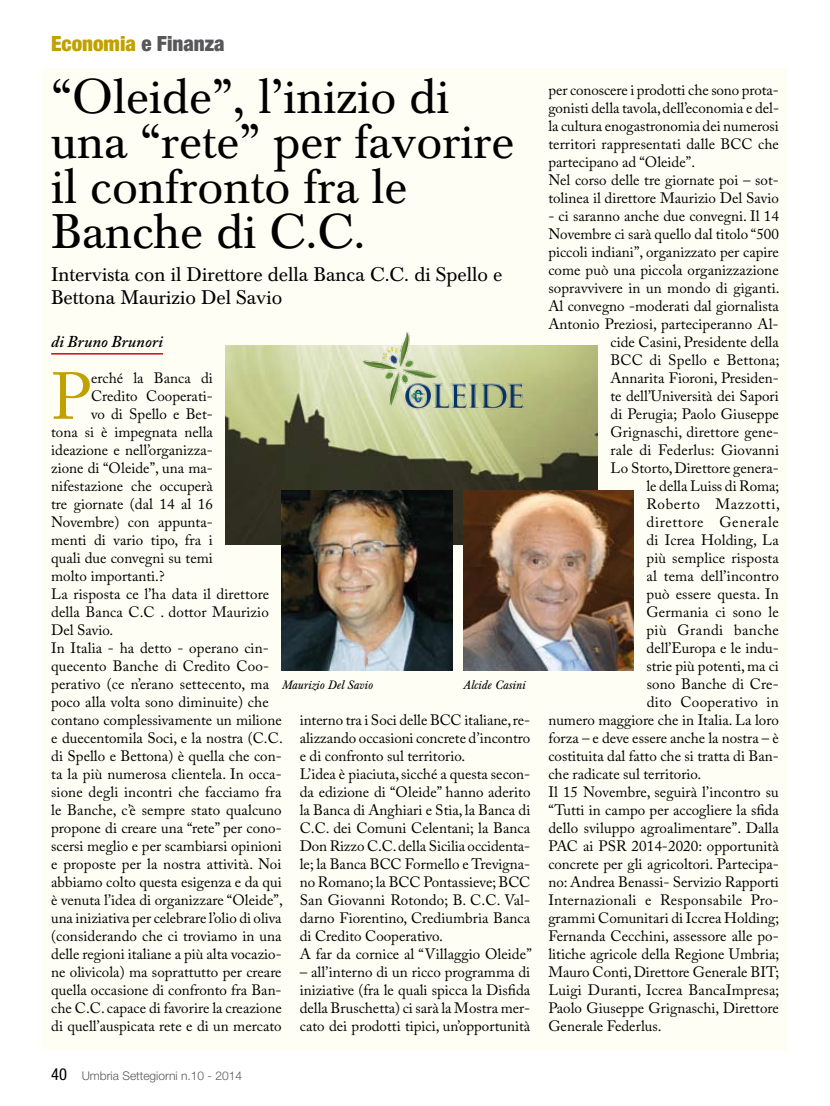
<style>
.page{position:relative;width:830px;height:1106px;background:#fff}
.page>*{position:absolute;margin:0;border:0;box-sizing:border-box;transform-origin:0 0}
.t1{font:65.7px "Adobe Caslon Pro";color:#c0a100}
.t2{font:48px/45px "Baskerville BE";color:#000}
.t3{font:900 condensed 21px "Helvetica Neue";color:#c0a100}
.t4{font:19.5px/23.4px "Baskerville BE";color:#000}
.t5{font:italic 600 16.5px "Adobe Caslon Pro";color:#000}
.t6{font:15px/18px "Adobe Caslon Pro";color:#000}
.t7{font:15px "Adobe Caslon Pro";letter-spacing:.02em;color:#000}
.t8{font:15px "Adobe Caslon Pro";letter-spacing:.045em;color:#000}
.t9{font:15px "Adobe Caslon Pro";letter-spacing:.025em;color:#000}
.t10{font:300 12px "Helvetica Neue";color:#58585a}
.t11{font:italic 12px "Baskerville BE";color:#000}
.s1{color:#58585a}
.s2{font-weight:400;font-stretch:condensed;font-size:16.5px;color:#000}
</style>
<div class="page">
<div style="left:43px;top:68px;width:744px;height:982px;background:#fffef5"></div>
<hr style="left:51px;top:353px;width:112px;height:1px;background:#cd071e">
<img style="left:225px;top:345px;width:372px;height:200px">
<img style="left:281px;top:491px;width:171px;height:180px">
<img style="left:463px;top:491px;width:170px;height:180px">
<img style="left:356px;top:332px;width:174px;height:99px">
<p class="t3" style="left:51px;top:31px;width:175px">Economia <span class="s1">e Finanza</span></p>
<p class="t2" style="left:51px;top:75px;width:464px">“Oleide”, l’inizio di una “rete” per favorire il confronto fra le<br>Banche di C.C.</p>
<p class="t4" style="left:51px;top:263px;width:452px">Intervista con il Direttore della Banca C.C. di Spello e<br>Bettona Maurizio Del Savio</p>
<p class="t5" style="left:51px;top:331px;width:113px">di Bruno Brunori</p>
<p class="t1" style="left:51px;top:357px;width:41px">P</p>
<p class="t6" style="left:91px;top:368px;width:123px">erché la Banca di</p>
<p class="t6" style="left:91px;top:386px;width:123px">Credito Cooperati-</p>
<p class="t6" style="left:91px;top:404px;width:123px">vo di Spello e Bet-</p>
<p class="t6" style="left:51px;top:422px;width:163px">tona si è impegnata nella</p>
<p class="t6" style="left:51px;top:440px;width:163px">ideazione e nell’organizza-</p>
<p class="t6" style="left:51px;top:458px;width:163px">zione di “Oleide”, una ma-</p>
<p class="t6" style="left:51px;top:476px;width:163px">nifestazione che occuperà</p>
<p class="t6" style="left:51px;top:494px;width:163px">tre giornate (dal 14 al 16</p>
<p class="t6" style="left:51px;top:512px;width:163px">Novembre) con appunta-</p>
<p class="t6" style="left:51px;top:530px;width:163px">menti di vario tipo, fra i</p>
<p class="t6" style="left:51px;top:548px;width:163px">quali due convegni su temi</p>
<p class="t6" style="left:51px;top:566px;width:115px">molto importanti.?</p>
<p class="t6" style="left:51px;top:584px;width:219px">La risposta ce l’ha data il direttore</p>
<p class="t6" style="left:51px;top:602px;width:219px">della Banca C.C . dottor Maurizio</p>
<p class="t6" style="left:51px;top:620px;width:64px">Del Savio.</p>
<p class="t6" style="left:51px;top:638px;width:219px">In Italia - ha detto - operano cin-</p>
<p class="t6" style="left:51px;top:656px;width:219px">quecento Banche di Credito Coo-</p>
<p class="t6" style="left:51px;top:674px;width:219px">perativo (ce n’erano settecento, ma</p>
<p class="t6" style="left:51px;top:692px;width:219px">poco alla volta sono diminuite) che</p>
<p class="t6" style="left:51px;top:710px;width:232px">contano complessivamente un milione</p>
<p class="t6" style="left:51px;top:728px;width:233px">e duecentomila Soci, e la nostra (C.C.</p>
<p class="t6" style="left:51px;top:746px;width:232px">di Spello e Bettona) è quella che con-</p>
<p class="t6" style="left:51px;top:764px;width:232px">ta la più numerosa clientela. In occa-</p>
<p class="t6" style="left:51px;top:782px;width:232px">sione degli incontri che facciamo fra</p>
<p class="t6" style="left:51px;top:800px;width:232px">le Banche, c’è sempre stato qualcuno</p>
<p class="t6" style="left:51px;top:818px;width:232px">propone di creare una “rete” per cono-</p>
<p class="t6" style="left:51px;top:836px;width:232px">scersi meglio e per scambiarsi opinioni</p>
<p class="t6" style="left:51px;top:854px;width:232px">e proposte per la nostra attività. Noi</p>
<p class="t6" style="left:51px;top:872px;width:232px">abbiamo colto questa esigenza e da qui</p>
<p class="t6" style="left:51px;top:890px;width:233px">è venuta l’idea di organizzare “Oleide”,</p>
<p class="t6" style="left:51px;top:908px;width:232px">una iniziativa per celebrare l’olio di oliva</p>
<p class="t6" style="left:51px;top:926px;width:232px">(considerando che ci troviamo in una</p>
<p class="t6" style="left:51px;top:944px;width:232px">delle regioni italiane a più alta vocazio-</p>
<p class="t6" style="left:51px;top:962px;width:232px">ne olivicola) ma soprattutto per creare</p>
<p class="t6" style="left:51px;top:980px;width:232px">quella occasione di confronto fra Ban-</p>
<p class="t6" style="left:51px;top:998px;width:232px">che C.C. capace di favorire la creazione</p>
<p class="t6" style="left:51px;top:1016px;width:232px">di quell’auspicata rete e di un mercato</p>
<p class="t11" style="left:281px;top:678px;width:92px">Maurizio Del Savio</p>
<p class="t11" style="left:462px;top:678px;width:64px">Alcide Casini</p>
<p class="t6" style="left:299px;top:710px;width:233px">interno tra i Soci delle BCC italiane, re&shy;alizzando occasioni concrete d’incontro e di confronto sul territorio.<br>L’idea è piaciuta, sicché a questa secon&shy;da edizione di “Oleide” hanno aderito la Banca di Anghiari e Stia, la Banca di C.C. dei Comuni Celentani; la Banca Don Rizzo C.C. della Sicilia occidenta&shy;le; la Banca BCC Formello e Trevigna&shy;no Romano; la BCC Pontassieve; BCC San Giovanni Rotondo; B. C.C. Val&shy;darno Fiorentino, Crediumbria Banca di Credito Cooperativo.<br>A far da cornice al “Villaggio Oleide”</p>
<p class="t6" style="left:299px;top:962px;width:232px;text-align:justify">– all’interno di un ricco programma di iniziative (fra le quali spicca la Disfida della Bruschetta) ci sarà la Mostra mer&shy;cato dei prodotti tipici, un’opportunità</p>
<p class="t10" style="left:51px;top:1068px;width:192px"><span class="s2">40</span> Umbria Settegiorni n.10 - 2014</p>
<p class="t6" style="left:548px;top:80px;width:232px">per conoscere i prodotti che sono prota&shy;gonisti della tavola, dell’economia e del&shy;la cultura enogastronomia dei numerosi territori rappresentati dalle BCC che partecipano ad “Oleide”.<br>Nel corso delle tre giornate poi – sot&shy;tolinea il direttore Maurizio Del Savio</p>
<p class="t6" style="left:548px;top:206px;width:232px">- ci saranno anche due convegni. Il 14</p>
<p class="t6" style="left:548px;top:224px;width:232px">Novembre ci sarà quello dal titolo “500</p>
<p class="t6" style="left:548px;top:242px;width:232px">piccoli indiani”, organizzato per capire</p>
<p class="t6" style="left:548px;top:260px;width:232px">come può una piccola organizzazione</p>
<p class="t6" style="left:548px;top:278px;width:233px">sopravvivere in un mondo di giganti.</p>
<p class="t6" style="left:548px;top:296px;width:232px">Al convegno -moderati dal giornalista</p>
<p class="t6" style="left:548px;top:314px;width:232px">Antonio Preziosi, parteciperanno Al-</p>
<p class="t6" style="left:610px;top:332px;width:170px">cide Casini, Presidente della</p>
<p class="t6" style="left:610px;top:350px;width:170px">BCC di Spello e Bettona;</p>
<p class="t6" style="left:610px;top:368px;width:170px">Annarita Fioroni, Presiden-</p>
<p class="t6" style="left:610px;top:386px;width:170px">te dell’Università dei Sapori</p>
<p class="t6" style="left:610px;top:404px;width:170px">di Perugia; Paolo Giuseppe</p>
<p class="t6" style="left:610px;top:422px;width:170px">Grignaschi, direttore gene-</p>
<p class="t6" style="left:610px;top:440px;width:170px">rale di Federlus: Giovanni</p>
<p class="t6" style="left:610px;top:458px;width:170px">Lo Storto, Direttore genera-</p>
<p class="t6" style="left:646px;top:476px;width:134px">le della Luiss di Roma;</p>
<p class="t8" style="left:646px;top:495px;width:135px">Roberto Mazzotti,</p>
<p class="t8" style="left:646px;top:513px;width:134px">direttore Generale</p>
<p class="t6" style="left:646px;top:530px;width:134px">di Icrea Holding, La</p>
<p class="t6" style="left:646px;top:548px;width:134px">più semplice risposta</p>
<p class="t6" style="left:646px;top:566px;width:134px">al tema dell’incontro</p>
<p class="t6" style="left:646px;top:584px;width:134px">può essere questa. In</p>
<p class="t6" style="left:646px;top:602px;width:134px">Germania ci sono le</p>
<p class="t9" style="left:646px;top:621px;width:134px">più Grandi banche</p>
<p class="t6" style="left:646px;top:638px;width:134px">dell’Europa e le indu-</p>
<p class="t6" style="left:646px;top:656px;width:134px">strie più potenti, ma ci</p>
<p class="t6" style="left:646px;top:674px;width:133px">sono Banche di Cre-</p>
<p class="t7" style="left:646px;top:693px;width:133px">dito Cooperativo in</p>
<p class="t6" style="left:548px;top:710px;width:232px">numero maggiore che in Italia. La loro</p>
<p class="t6" style="left:548px;top:728px;width:232px">forza – e deve essere anche la nostra – è</p>
<p class="t6" style="left:548px;top:746px;width:232px">costituita dal fatto che si tratta di Ban-</p>
<p class="t6" style="left:548px;top:764px;width:154px">che radicate sul territorio.</p>
<p class="t6" style="left:548px;top:782px;width:232px">Il 15 Novembre, seguirà l’incontro su</p>
<p class="t6" style="left:548px;top:800px;width:232px">“Tutti in campo per accogliere la sfida</p>
<p class="t6" style="left:548px;top:818px;width:232px">dello sviluppo agroalimentare”. Dalla</p>
<p class="t6" style="left:548px;top:836px;width:232px">PAC ai PSR 2014-2020: opportunità</p>
<p class="t6" style="left:548px;top:854px;width:232px">concrete per gli agricoltori. Partecipa-</p>
<p class="t6" style="left:548px;top:872px;width:232px">no: Andrea Benassi- Servizio Rapporti</p>
<p class="t7" style="left:548px;top:891px;width:232px">Internazionali e Responsabile Pro-</p>
<p class="t6" style="left:548px;top:908px;width:232px">grammi Comunitari di Iccrea Holding;</p>
<p class="t6" style="left:548px;top:926px;width:232px">Fernanda Cecchini, assessore alle po-</p>
<p class="t6" style="left:548px;top:944px;width:232px">litiche agricole della Regione Umbria;</p>
<p class="t6" style="left:548px;top:962px;width:232px">Mauro Conti, Direttore Generale BIT;</p>
<p class="t6" style="left:548px;top:980px;width:232px">Luigi Duranti, Iccrea BancaImpresa;</p>
<p class="t6" style="left:548px;top:998px;width:232px">Paolo Giuseppe Grignaschi, Direttore</p>
<p class="t6" style="left:548px;top:1016px;width:115px">Generale Federlus.</p>
</div>
